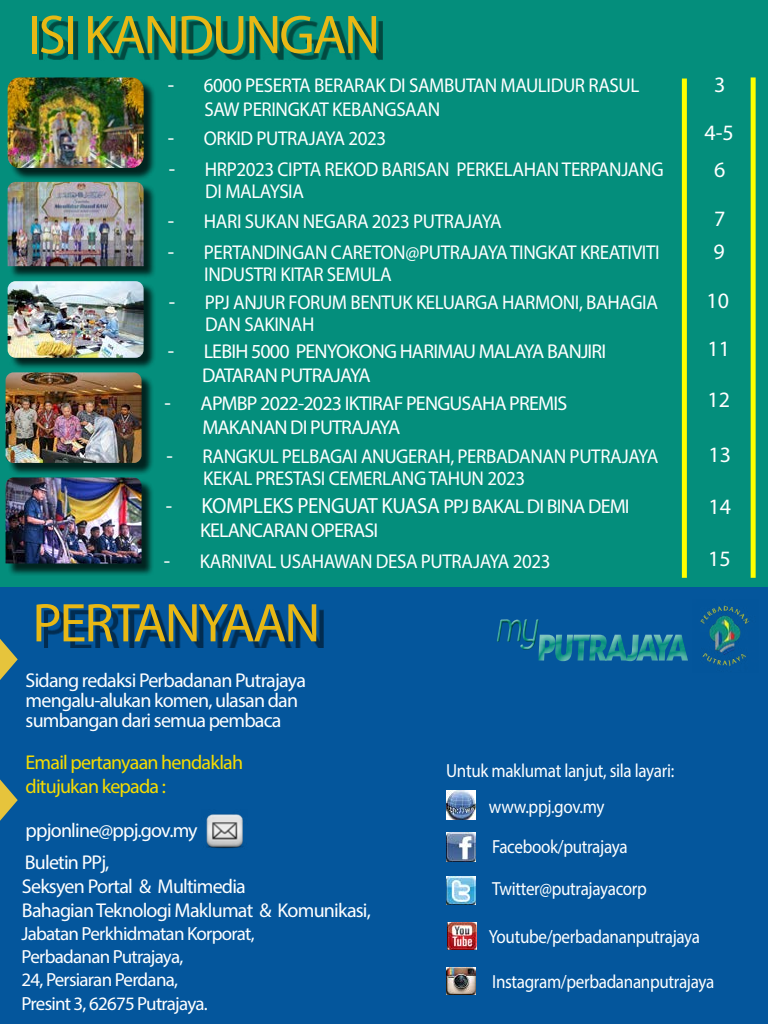
<style>
.page{position:relative;width:768px;height:1024px;background:#fff}
.page>*{position:absolute;margin:0;border:0;box-sizing:border-box;transform-origin:0 0}
.t1{font:55px "Myriad Pro";letter-spacing:-.04em;color:#e8b815}
.t2{font:22px "Myriad Pro";letter-spacing:-.02em;color:#fff;scale:.95 1}
.t3{font:22px/48px "Myriad Pro";letter-spacing:-.02em;color:#fff}
.t4{font:20px/22px "Myriad Pro";letter-spacing:-.02em;color:#fff;scale:.95 1}
.t5{font:20px/24px "Myriad Pro";letter-spacing:-.04em;color:#fff}
.t6{font:20px/24px "Myriad Pro";letter-spacing:-.04em;color:#f7dc00}
.t7{font:19px/36px "Myriad Pro";letter-spacing:-.025em;color:#fff;scale:.9 1}
.t8{font:19px/23.3px "Myriad Pro";letter-spacing:-.025em;color:#fff}
.s1{font-size:22px}
.s2{font-size:20px}
</style>
<div class="page">
<div style="left:0;top:587px;width:768px;height:437px;background:#04569c"></div>
<div style="left:0;top:0;width:768px;height:587px;background:#048e7c"></div>
<div style="left:682px;top:79px;width:5px;height:499px;background:#ff0"></div>
<div style="left:751px;top:77px;width:5px;height:501px;background:#ff0"></div>
<img style="left:446px;top:790px;width:30px;height:29px">
<svg style="left:0;top:639px;width:18px;height:41px"></svg>
<img style="left:206px;top:814px;width:38px;height:35px">
<svg style="left:538px;top:634px;width:150px;height:27px"></svg>
<div style="left:489px;top:614px;width:58px;height:37px;background:#000;opacity:.75"></div>
<div style="left:44px;top:609px;width:280px;height:39px;background:#000;opacity:.49"></div>
<svg style="left:0;top:779px;width:18px;height:42px"></svg>
<img style="left:446px;top:832px;width:30px;height:30px">
<img style="left:446px;top:876px;width:30px;height:28px">
<img style="left:447px;top:922px;width:30px;height:27px">
<img style="left:446px;top:967px;width:30px;height:27px">
<div style="left:39px;top:21px;width:344px;height:40px;background:#000;opacity:.49"></div>
<img style="left:700px;top:605px;width:49px;height:62px">
<div style="left:9px;top:79px;width:147px;height:101px;background:#000;opacity:.75"></div>
<img style="left:8px;top:77px;width:136px;height:91px">
<div style="left:9px;top:184px;width:147px;height:95px;background:#000;opacity:.75"></div>
<img style="left:8px;top:182px;width:136px;height:84px">
<div style="left:9px;top:283px;width:147px;height:87px;background:#000;opacity:.75"></div>
<img style="left:8px;top:281px;width:136px;height:77px">
<div style="left:7px;top:479px;width:147px;height:97px;background:#000;opacity:.75"></div>
<img style="left:6px;top:477px;width:136px;height:87px">
<div style="left:7px;top:374px;width:147px;height:101px;background:#000;opacity:.75"></div>
<img style="left:6px;top:372px;width:136px;height:91px">
<h1 class="t1" style="left:28px;top:1px;width:354px">ISI KANDUNGAN</h1>
<p class="t4" style="left:204px;top:73px;width:459px;line-height:24px;text-indent:-36px"><span class="s1">-</span> 6000 PESERTA BERARAK DI SAMBUTAN MAULIDUR RASUL<br>SAW PERINGKAT KEBANGSAAN</p>
<p class="t4" style="left:168px;top:127px;width:231px"><span class="s1">-</span> ORKID PUTRAJAYA 2023</p>
<p class="t4" style="left:205px;top:158px;width:484px;text-indent:-36px"><span class="s1">-</span> HRP2023 CIPTA REKOD BARISAN PERKELAHAN TERPANJANG<br>DI MALAYSIA</p>
<p class="t4" style="left:168px;top:210px;width:353px"><span class="s1">-</span> HARI SUKAN NEGARA 2023 PUTRAJAYA</p>
<p class="t3" style="left:714px;top:60px;width:13px">3</p>
<p class="t3" style="left:704px;top:108px;width:31px">4-5</p>
<p class="t3" style="left:714px;top:145px;width:13px">6</p>
<p class="t3" style="left:714px;top:194px;width:13px">7</p>
<p class="t4" style="left:204px;top:240px;width:481px;text-indent:-36px"><span class="s1">-</span> PERTANDINGAN CARETON@PUTRAJAYA TINGKAT KREATIVITI<br>INDUSTRI KITAR SEMULA</p>
<p class="t3" style="left:714px;top:227px;width:13px">9</p>
<p class="t4" style="left:205px;top:291px;width:478px;text-indent:-36px"><span class="s1">-</span> PPJ ANJUR FORUM BENTUK KELUARGA HARMONI, BAHAGIA<br>DAN SAKINAH</p>
<p class="t3" style="left:707px;top:277px;width:25px">10<br>11</p>
<p class="t5" style="left:202px;top:339px;width:406px;text-indent:-34px"><span class="s1">-</span> LEBIH 5000 PENYOKONG HARIMAU MALAYA BANJIRI<br>DATARAN PUTRAJAYA</p>
<p class="t5" style="left:202px;top:391px;width:366px;text-indent:-38px"><span class="s1">-</span> APMBP 2022-2023 IKTIRAF PENGUSAHA PREMIS<br>MAKANAN DI PUTRAJAYA</p>
<p class="t3" style="left:708px;top:376px;width:24px">12</p>
<p class="t4" style="left:203px;top:445px;width:481px;text-indent:-36px"><span class="s1">-</span> RANGKUL PELBAGAI ANUGERAH, PERBADANAN PUTRAJAYA<br>KEKAL PRESTASI CEMERLANG TAHUN 2023</p>
<p class="t3" style="left:709px;top:431px;width:24px">13</p>
<p class="t2" style="left:166px;top:492px;width:490px">- KOMPLEKS PENGUAT KUASA <span class="s2">PPJ BAKAL DI BINA DEMI</span></p>
<p class="t5" style="left:200px;top:518px;width:180px">KELANCARAN OPERASI</p>
<p class="t3" style="left:709px;top:482px;width:24px">14</p>
<p class="t4" style="left:164px;top:550px;width:409px"><span class="s1">-</span> KARNIVAL USAHAWAN DESA PUTRAJAYA 2023</p>
<h1 class="t1" style="left:32px;top:589px;width:290px">PERTANYAAN</h1>
<p class="t3" style="left:708px;top:534px;width:24px">15</p>
<p class="t5" style="left:26px;top:670px;width:282px;line-height:20px">Sidang redaksi Perbadanan Putrajaya mengalu-alukan komen, ulasan dan sumbangan dari semua pembaca</p>
<p class="t6" style="left:26px;top:750px;width:219px">Email pertanyaan hendaklah ditujukan kepada :</p>
<p class="t5" style="left:26px;top:818px;width:174px">ppjonline@ppj.gov.my</p>
<p class="t5" style="left:22px;top:850px;width:351px">Buletin PPj,<br>Seksyen Portal &amp; Multimedia<br>Bahagian Teknologi Maklumat &amp; Komunikasi,</p>
<p class="t8" style="left:22px;top:922px;width:235px">Jabatan Perkhidmatan Korporat,<br>Perbadanan Putrajaya,<br>24, Persiaran Perdana,<br>Presint 3, 62675 Putrajaya.</p>
<p class="t7" style="left:489px;top:753px;width:207px;text-indent:-43px">Untuk maklumat lanjut, sila layari: www.ppj.gov.my</p>
<p class="t7" style="left:492px;top:829px;width:152px">Facebook/putrajaya</p>
<p class="t7" style="left:492px;top:871px;width:174px">Twitter@putrajayacorp</p>
<p class="t7" style="left:489px;top:919px;width:236px">Youtube/perbadananputrajaya</p>
<p class="t7" style="left:492px;top:964px;width:248px">Instagram/perbadananputrajaya</p>
</div>
